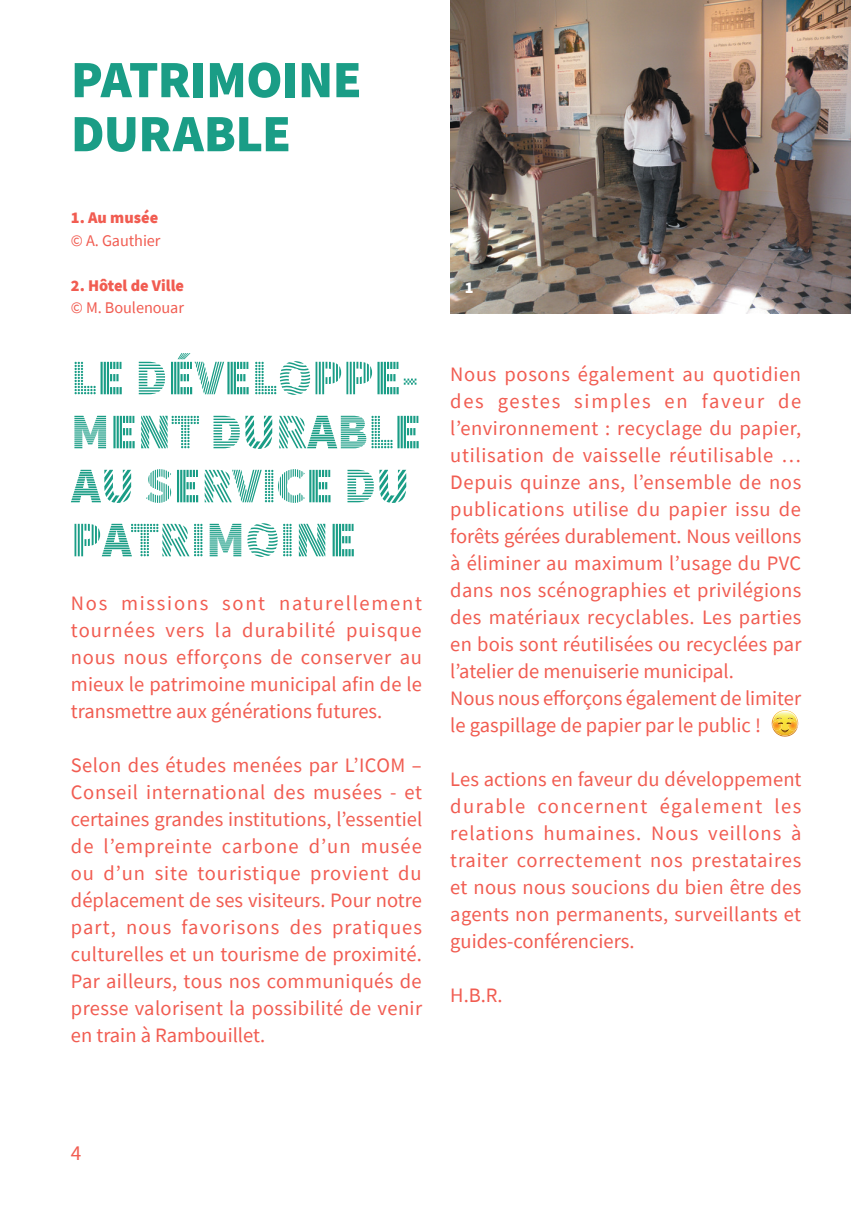
<style>
.page{position:relative;width:851px;height:1205px;background:#fff}
.page>*{position:absolute;margin:0;border:0;box-sizing:border-box;transform-origin:0 0}
.t1{font:900 52.5px/54px "Source Sans Pro";letter-spacing:-.01em;color:#1a9d86}
.t2{font:900 50px/54px "Source Sans Pro DISPLAYV2";color:#1a9d86}
.t3{font:21.25px "Source Sans Pro";color:#f15c51}
.t4{font:20.5px/27px "Source Sans Pro";letter-spacing:.015em;color:#f15c51;text-align:justify}
.t5{font:16.25px "Source Sans Pro";letter-spacing:-.005em;color:#f15c51}
.t6{font:900 16.25px "Source Sans Pro";color:#f15c51}
.t7{font:900 16.25px "Source Sans Pro";color:#fff}
</style>
<div class="page">
<img style="left:771px;top:710px;width:27px;height:26px">
<img style="left:772px;top:711px;width:24px;height:24px">
<svg style="left:772px;top:718px;width:25px;height:14px"></svg>
<img style="left:450px;top:0;width:400px;height:313px">
<div style="left:451px;top:269px;width:36px;height:40px;background:#231f20;opacity:.75"></div>
<h1 class="t1" style="left:71px;top:52px;width:292px">PATRIMOINE<br>DURABLE</h1>
<p class="t6" style="left:71px;top:207px;width:89px">1. Au musée</p>
<p class="t5" style="left:71px;top:230px;width:91px">© A. Gauthier</p>
<p class="t6" style="left:71px;top:274px;width:115px">2. Hôtel de Ville</p>
<p class="t5" style="left:71px;top:297px;width:115px">© M. Boulenouar</p>
<h2 class="t2" style="left:71px;top:352px;width:352px">LE DÉVELOPPE-<br>MENT DURABLE<br>AU SERVICE DU<br>PATRIMOINE</h2>
<p class="t4" style="left:71px;top:590px;width:352px">Nos missions sont naturellement tournées vers la durabilité puisque nous nous efforçons de conserver au mieux le patrimoine municipal afin de le transmettre aux générations futures.</p>
<p class="t4" style="left:71px;top:752px;width:353px">Selon des études menées par L’ICOM – Conseil international des musées - et certaines grandes institutions, l’essentiel de l’empreinte carbone d’un musée ou d’un site touristique provient du déplacement de ses visiteurs. Pour notre part, nous favorisons des pratiques culturelles et un tourisme de proximité.<br>Par ailleurs, tous nos communiqués de presse valorisent la possibilité de venir en train à Rambouillet.</p>
<p class="t7" style="left:465px;top:276px;width:24px">1 2</p>
<p class="t4" style="left:450px;top:360px;width:352px;text-align:left">Nous posons également au quotidien des gestes simples en faveur de l’environnement : recyclage du papier, utilisation de vaisselle réutilisable … Depuis quinze ans, l’ensemble de nos publications utilise du papier issu de forêts gérées durablement. Nous veillons à éliminer au maximum l’usage du PVC dans nos scénographies et privilégions des matériaux recyclables. Les parties en bois sont réutilisées ou recyclées par l’atelier de menuiserie municipal.<br>Nous nous efforçons également de limiter le gaspillage de papier par le public !</p>
<p class="t4" style="left:450px;top:765px;width:353px">Les actions en faveur du développement durable concernent également les relations humaines. Nous veillons à traiter correctement nos prestataires et nous nous soucions du bien être des agents non permanents, surveillants et guides-conférenciers.</p>
<p class="t4" style="left:450px;top:981px;width:54px">H.B.R.</p>
<p class="t3" style="left:71px;top:1139px;width:12px">4</p>
</div>
